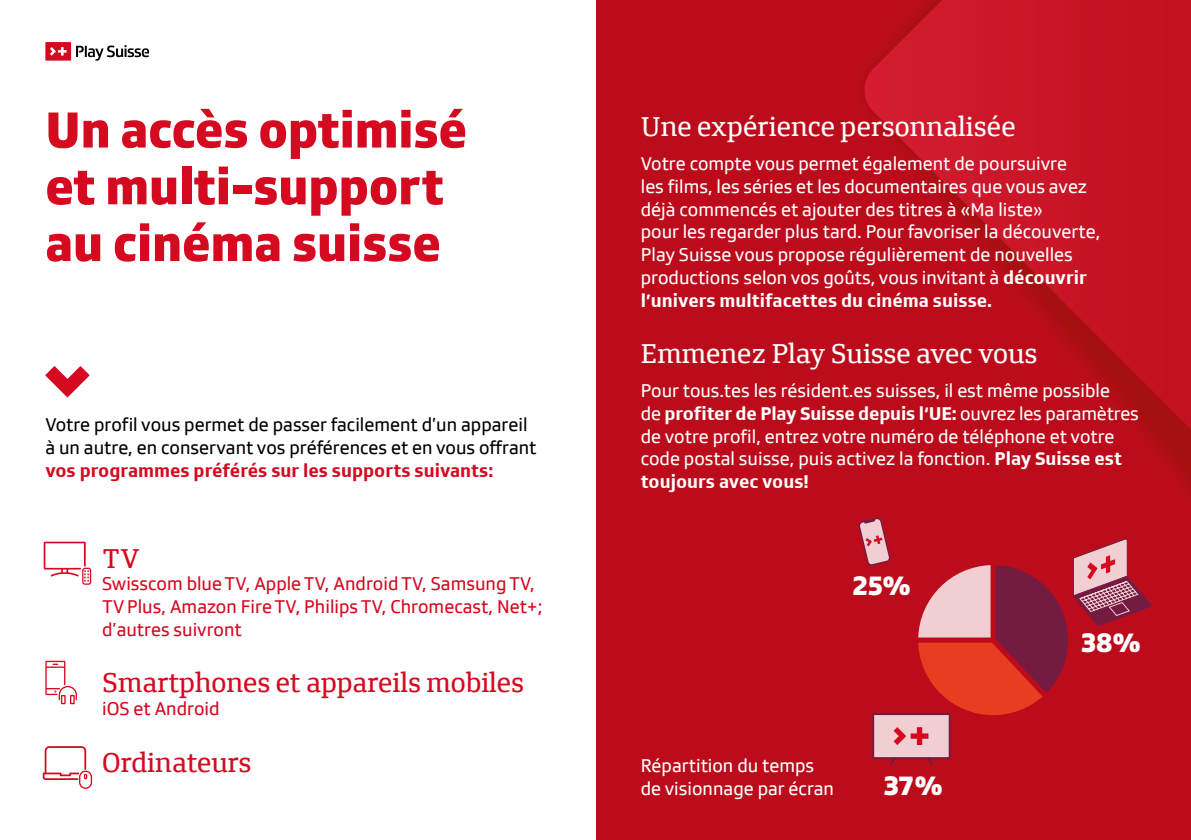
<style>
.page{position:relative;width:1191px;height:840px;background:#fff}
.page>*{position:absolute;margin:0;border:0;box-sizing:border-box;transform-origin:0 0}
.t1{font:800 52px/56.6px "SRGSSR Type Text";color:#d50920}
.t2{font:28px "SRGSSR Type Serif Text";color:#fff}
.t3{font:28px "SRGSSR Type Serif Text";color:#d50920}
.t4{font:800 28px "SRGSSR Type Text";color:#fff}
.t5{font:19px/22.6px "SRGSSR Type Text";color:#fff}
.t6{font:19px/22.6px "SRGSSR Type Text";color:#d50920}
.t7{font:19px/22.6px "SRGSSR Type Text";color:#000}
.t8{font:700 19px "SRGSSR Type Text";color:#d50920}
.s1{font-weight:700}
</style>
<div class="page">
<div style="left:595px;top:0;width:596px;height:839px;background:#bc0c1b"></div>
<img style="left:870px;top:429px;width:321px;height:330px">
<svg style="left:865px;top:0;width:325px;height:429px"></svg>
<div style="left:45px;top:42px;width:26px;height:19px;background:#d50920"></div>
<svg style="left:76px;top:45px;width:73px;height:16px"></svg>
<svg style="left:50px;top:47px;width:17px;height:9px"></svg>
<svg style="left:45px;top:366px;width:45px;height:31px"></svg>
<svg style="left:43px;top:746px;width:49px;height:42px"></svg>
<svg style="left:45px;top:660px;width:32px;height:43px"></svg>
<svg style="left:44px;top:541px;width:47px;height:43px"></svg>
<div style="left:872px;top:712px;width:78px;height:46px;background:#f0ced2;border:2px solid #741b42"></div>
<svg style="left:888px;top:755px;width:46px;height:11px"></svg>
<svg style="left:893px;top:727px;width:35px;height:17px"></svg>
<svg style="left:858px;top:517px;width:32px;height:48px"></svg>
<svg style="left:918px;top:538px;width:233px;height:176px"></svg>
<h1 class="t1" style="left:45px;top:100px;width:423px">Un accès optimisé et multi-support au cinéma suisse</h1>
<p class="t7" style="left:45px;top:413px;width:492px">Votre profil vous permet de passer facilement d’un appareil à un autre, en conservant vos préférences et en vous offrant</p>
<p class="t8" style="left:45px;top:458px;width:449px">vos programmes préférés sur les supports suivants:</p>
<h2 class="t3" style="left:102px;top:541px;width:39px">TV</h2>
<p class="t6" style="left:102px;top:572px;width:442px">Swisscom blue TV, Apple TV, Android TV, Samsung TV,<br>TV Plus, Amazon Fire TV, Philips TV, Chromecast, Net+; d’autres suivront</p>
<h2 class="t3" style="left:102px;top:666px;width:423px">Smartphones et appareils mobiles</h2>
<p class="t6" style="left:102px;top:697px;width:119px">iOS et Android</p>
<h2 class="t3" style="left:102px;top:745px;width:151px">Ordinateurs</h2>
<h2 class="t2" style="left:641px;top:110px;width:376px">Une expérience personnalisée</h2>
<p class="t5" style="left:641px;top:152px;width:461px">Votre compte vous permet également de poursuivre<br>les films, les séries et les documentaires que vous avez déjà commencés et ajouter des titres à «Ma liste»<br>pour les regarder plus tard. Pour favoriser la découverte, Play Suisse vous propose régulièrement de nouvelles productions selon vos goûts, vous invitant à <span class="s1">découvrir l’univers multifacettes du cinéma suisse.</span></p>
<h2 class="t2" style="left:641px;top:337px;width:398px">Emmenez Play Suisse avec vous</h2>
<p class="t5" style="left:641px;top:379px;width:499px">Pour tous.tes les résident.es suisses, il est même possible<br>de <span class="s1">profiter de Play Suisse depuis l‘UE:</span> ouvrez les paramètres de votre profil, entrez votre numéro de téléphone et votre code postal suisse, puis activez la fonction. <span class="s1">Play Suisse est toujours avec vous!</span></p>
<h2 class="t4" style="left:852px;top:567px;width:60px">25%</h2>
<p class="t5" style="left:641px;top:753px;width:195px">Répartition du temps de visionnage par écran</p>
<h2 class="t4" style="left:884px;top:767px;width:60px">37%</h2>
<h2 class="t4" style="left:1081px;top:624px;width:61px">38%</h2>
</div>
